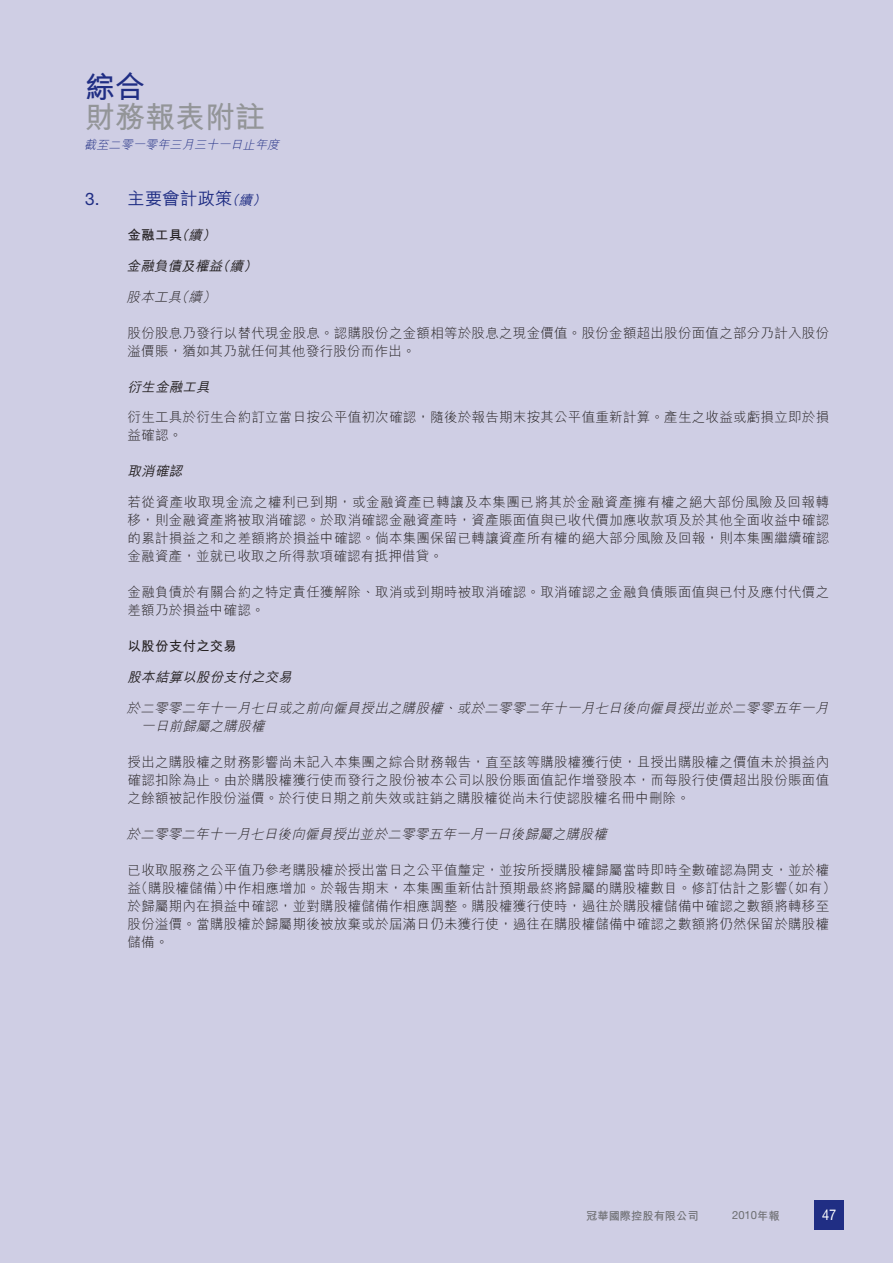
<style>
.page{position:relative;width:893px;height:1263px;background:#cfcee4}
.page>*{position:absolute;margin:0;border:0;box-sizing:border-box;transform-origin:0 0}
.t1{font:700 30px/30px "M Hei HK";color:#939598}
.t2{font:500 17.25px "M Hei HK";letter-spacing:.015em;color:#202e84}
.t3{font:14.85px "Helvetica Neue LT Std";color:#fff;scale:.86 1}
.t4{font:300 13.5px/18px "M Hei HK";letter-spacing:.02em;color:#231f20}
.t5{font:italic 300 13.5px/18px "M Hei HK";color:#231f20}
.t6{font:italic 500 13.5px "M Hei HK";color:#231f20}
.t7{font:700 13.5px "M Hei HK";letter-spacing:.015em;color:#231f20}
.t8{font:italic 300 12px "M Hei HK";color:#202e84}
.t9{font:700 11.25px "M Hei HK";color:#6c6d70}
.t10{font:11.25px "Helvetica Neue LT Std";color:#6c6d70}
.s1{color:#202e84}
.s2{font-family:"Helvetica Neue LT Std";font-weight:400}
.s3{font-style:italic;font-size:13.5px}
.s4{font-weight:500;font-style:italic}
.s5{font-family:"M Hei HK";font-weight:700}
</style>
<div class="page">
<div style="left:814px;top:1200px;width:30px;height:29px;background:#202e84"></div>
<p class="t1" style="left:85px;top:69px;width:182px"><span class="s1">綜合<br></span>財務報表附註</p>
<p class="t8" style="left:84px;top:136px;width:200px">截至二零一零年三月三十一日止年度</p>
<p class="t2" style="left:85px;top:186px;width:187px"><span class="s2">3.</span> 主要會計政策<span class="s3">（續）</span></p>
<p class="t7" style="left:128px;top:225px;width:94px">金融工具<span class="s4">（續）</span></p>
<p class="t6" style="left:127px;top:256px;width:136px">金融負債及權益（續）</p>
<p class="t5" style="left:127px;top:287px;width:95px">股本工具（續）</p>
<p class="t4" style="left:128px;top:323px;width:703px">股份股息乃發行以替代現金股息。認購股份之金額相等於股息之現金價值。股份金額超出股份面值之部分乃計入股份溢價賬，猶如其乃就任何其他發行股份而作出。</p>
<p class="t6" style="left:128px;top:377px;width:88px">衍生金融工具</p>
<p class="t4" style="left:128px;top:408px;width:703px">衍生工具於衍生合約訂立當日按公平值初次確認，隨後於報告期末按其公平值重新計算。產生之收益或虧損立即於損益確認。</p>
<p class="t6" style="left:128px;top:462px;width:60px">取消確認</p>
<p class="t4" style="left:128px;top:493px;width:703px;text-align:justify">若從資產收取現金流之權利已到期，或金融資產已轉讓及本集團已將其於金融資產擁有權之絕大部份風險及回報轉移，則金融資產將被取消確認。於取消確認金融資產時，資產賬面值與已收代價加應收款項及於其他全面收益中確認的累計損益之和之差額將於損益中確認。倘本集團保留已轉讓資產所有權的絕大部分風險及回報，則本集團繼續確認金融資產，並就已收取之所得款項確認有抵押借貸。</p>
<p class="t4" style="left:128px;top:583px;width:703px">金融負債於有關合約之特定責任獲解除、取消或到期時被取消確認。取消確認之金融負債賬面值與已付及應付代價之差額乃於損益中確認。</p>
<p class="t7" style="left:128px;top:636px;width:111px">以股份支付之交易</p>
<p class="t6" style="left:128px;top:667px;width:170px">股本結算以股份支付之交易</p>
<p class="t5" style="left:141px;top:698px;width:693px;text-indent:-15px">於二零零二年十一月七日或之前向僱員授出之購股權、或於二零零二年十一月七日後向僱員授出並於二零零五年一月一日前歸屬之購股權</p>
<p class="t4" style="left:128px;top:752px;width:703px;text-align:justify">授出之購股權之財務影響尚未記入本集團之綜合財務報告，直至該等購股權獲行使，且授出購股權之價值未於損益內確認扣除為止。由於購股權獲行使而發行之股份被本公司以股份賬面值記作增發股本，而每股行使價超出股份賬面值之餘額被記作股份溢價。於行使日期之前失效或註銷之購股權從尚未行使認股權名冊中刪除。</p>
<p class="t5" style="left:127px;top:824px;width:486px">於二零零二年十一月七日後向僱員授出並於二零零五年一月一日後歸屬之購股權</p>
<p class="t4" style="left:128px;top:860px;width:710px">已收取服務之公平值乃參考購股權於授出當日之公平值釐定，並按所授購股權歸屬當時即時全數確認為開支，並於權益（購股權儲備）中作相應增加。於報告期末，本集團重新估計預期最終將歸屬的購股權數目。修訂估計之影響（如有）於歸屬期內在損益中確認，並對購股權儲備作相應調整。購股權獲行使時，過往於購股權儲備中確認之數額將轉移至股份溢價。當購股權於歸屬期後被放棄或於屆滿日仍未獲行使，過往在購股權儲備中確認之數額將仍然保留於購股權儲備。</p>
<p class="t9" style="left:586px;top:1207px;width:114px">冠華國際控股有限公司</p>
<p class="t10" style="left:732px;top:1208px;width:49px">2010<span class="s5">年報</span></p>
<p class="t3" style="left:822px;top:1206px;width:18px">47</p>
</div>
